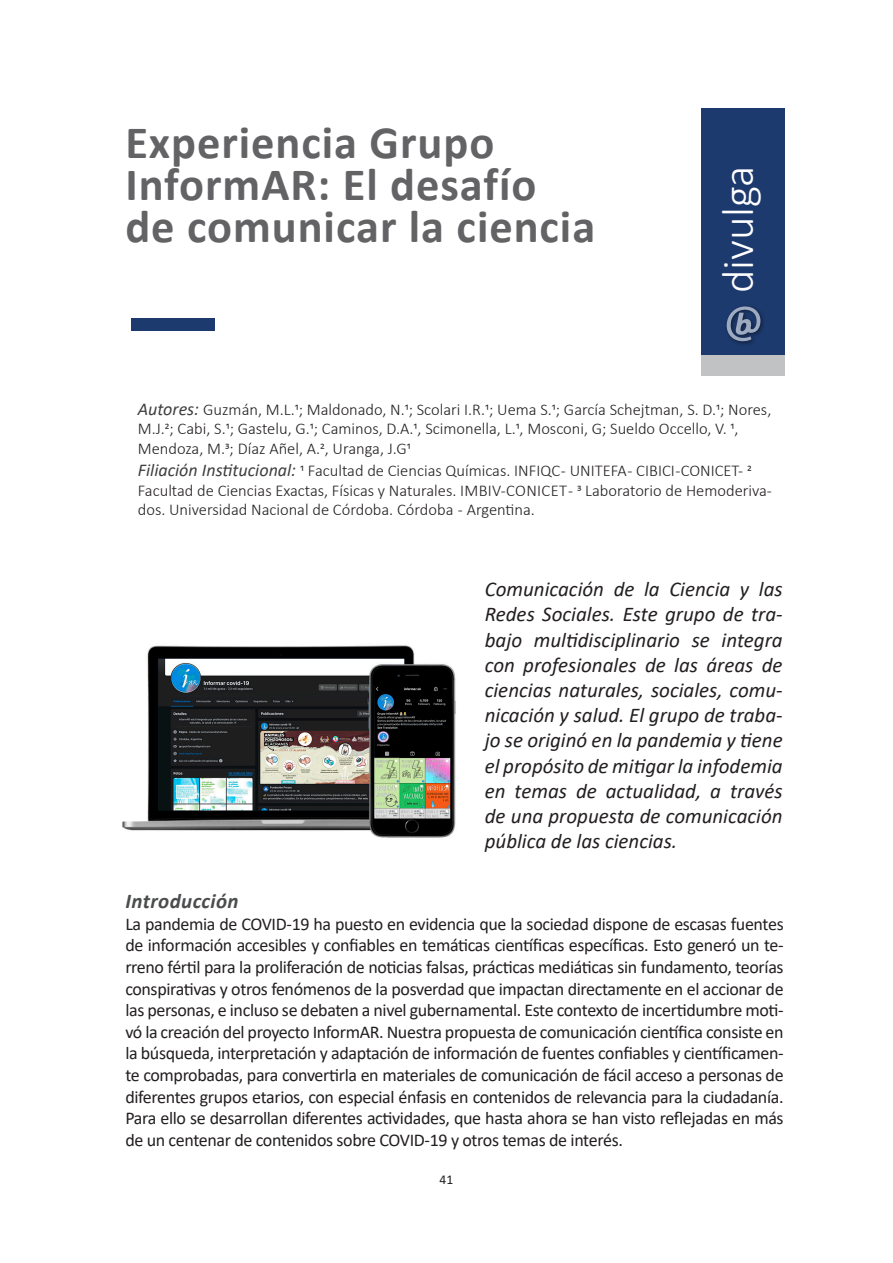
<style>
.page{position:relative;width:893px;height:1263px;background:#fff}
.page>*{position:absolute;margin:0;border:0;box-sizing:border-box;transform-origin:0 0}
.t1{font:700 46.5px "Calibri";letter-spacing:.02em;color:#636366}
.t2{font:300 45px "Calibri";color:#fff}
.t3{font:italic 21px/25.2px "Calibri";color:#231f20;text-align:justify}
.t4{font:italic 700 21px "Calibri";letter-spacing:.02em;color:#4b4c4d}
.t5{font:18px/21.6px "Calibri";letter-spacing:-.02em;color:#231f20;text-align:justify}
.t6{font:300 16.5px/19.8px "Calibri";color:#231f20}
.t7{font:13.5px "Calibri";color:#231f20}
.s1{font-weight:400;font-style:italic;font-size:18px;color:#3e3e3f}
</style>
<div class="page">
<div style="left:702px;top:108px;width:83px;height:247px;background:#1d3a6e"></div>
<div style="left:702px;top:355px;width:83px;height:20px;background:#c1c2c4"></div>
<svg style="left:727px;top:306px;width:37px;height:38px"></svg>
<div style="left:132px;top:318px;width:83px;height:12px;background:#1d3a6e"></div>
<img style="left:122px;top:645px;width:334px;height:193px">
<p class="t1" style="left:125px;top:110px;width:371px">Experiencia Grupo</p>
<p class="t1" style="left:125px;top:152px;width:413px">InformAR: El desafío</p>
<p class="t1" style="left:125px;top:194px;width:471px">de comunicar la ciencia</p>
<p class="t2" style="left:710px;top:293px;width:129px;rotate:-90deg">divulga</p>
<p class="t6" style="left:138px;top:399px;width:635px"><span class="s1">Autores:</span> Guzmán, M.L.1; Maldonado, N.1; Scolari I.R.1; Uema S.1; García Schejtman, S. D.1; Nores,<br>M.J.2; Cabi, S.1; Gastelu, G.1; Caminos, D.A.1, Scimonella, L.1, Mosconi, G; Sueldo Occello, V. 1,<br>Mendoza, M.3; Díaz Añel, A.2, Uranga, J.G1</p>
<p class="t6" style="left:138px;top:460px;width:636px"><span class="s1">Filiación Institucional:</span> 1 Facultad de Ciencias Químicas. INFIQC - UNITEFA - CIBICI -CONICET- 2<br>Facultad de Ciencias Exactas, Físicas y Naturales. IMBIV-CONICET - 3 Laboratorio de Hemoderiva&shy;dos. Universidad Nacional de Córdoba. Córdoba - Argentina.</p>
<p class="t3" style="left:485px;top:576px;width:299px">Comunicación de la Ciencia y las Redes Sociales. Este grupo de tra&shy;bajo multidisciplinario se integra con profesionales de las áreas de ciencias naturales, sociales, comu&shy;nicación y salud. El grupo de traba&shy;jo se originó en la pandemia y tiene el propósito de mitigar la infodemia en temas de actualidad, a través de una propuesta de comunicación pública de las ciencias.</p>
<p class="t4" style="left:125px;top:886px;width:115px">Introducción</p>
<p class="t5" style="left:125px;top:912px;width:660px">La pandemia de COVID-19 ha puesto en evidencia que la sociedad dispone de escasas fuentes de información accesibles y confiables en temáticas científicas específicas. Esto generó un te&shy;rreno fértil para la proliferación de noticias falsas, prácticas mediáticas sin fundamento, teorías conspirativas y otros fenómenos de la posverdad que impactan directamente en el accionar de las personas, e incluso se debaten a nivel gubernamental. Este contexto de incertidumbre moti&shy;vó la creación del proyecto InformAR. Nuestra propuesta de comunicación científica consiste en la búsqueda, interpretación y adaptación de información de fuentes confiables y científicamen&shy;te comprobadas, para convertirla en materiales de comunicación de fácil acceso a personas de diferentes grupos etarios, con especial énfasis en contenidos de relevancia para la ciudadanía.<br>Para ello se desarrollan diferentes actividades, que hasta ahora se han visto reflejadas en más de un centenar de contenidos sobre COVID-19 y otros temas de interés.</p>
<p class="t7" style="left:440px;top:1170px;width:15px">41</p>
</div>
